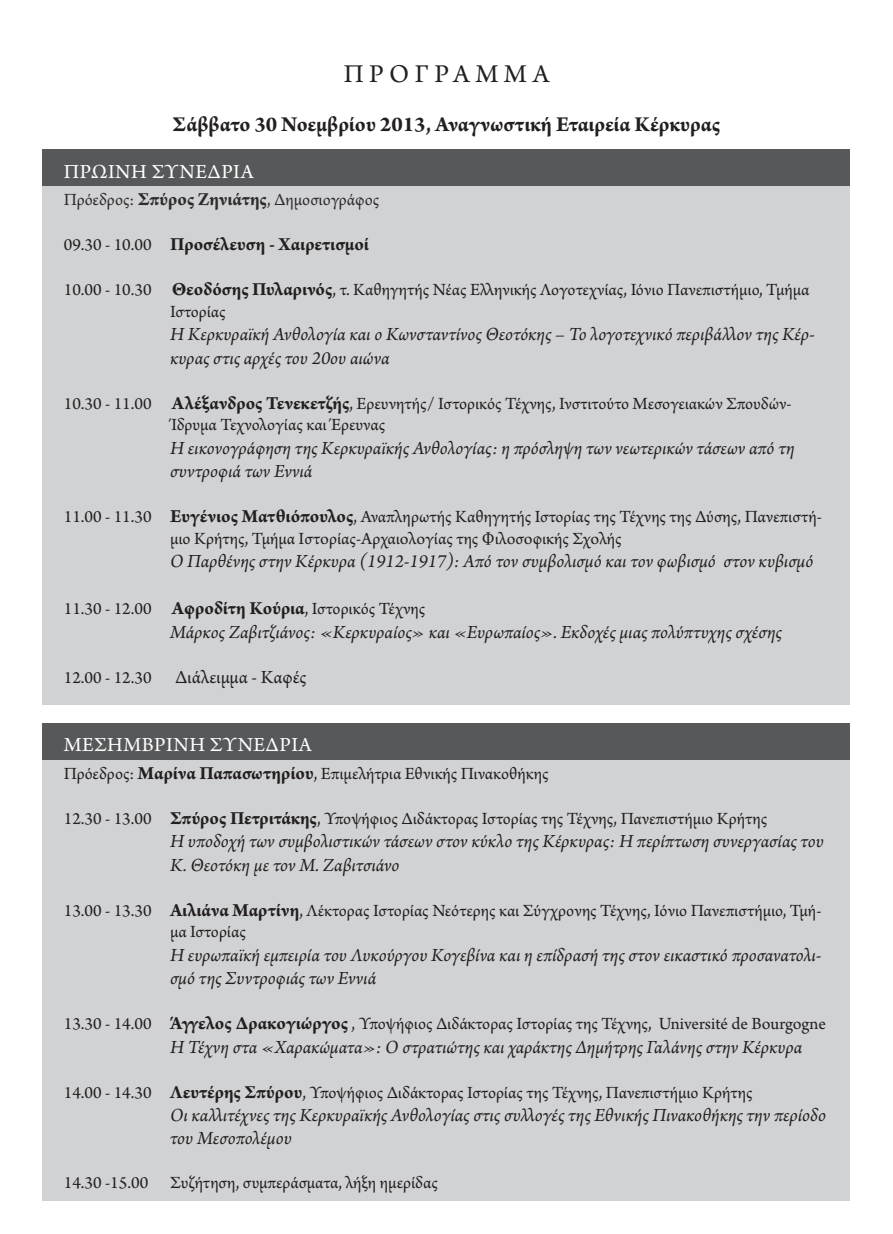
<style>
.page{position:relative;width:893px;height:1234px;background:#fff}
.page>*{position:absolute;margin:0;border:0;box-sizing:border-box;transform-origin:0 0}
.t1{font:27px "Arno Pro";letter-spacing:.205em;color:#231f20}
.t2{font:700 22.5px "Arno Pro";letter-spacing:-.005em;color:#231f20}
.t3{font:21px "Arno Pro";letter-spacing:.02em;color:#fff}
.t4{font:italic 19.5px/23.4px "Arno Pro";letter-spacing:-.005em;color:#231f20}
.t5{font:700 19.5px "Arno Pro";color:#231f20}
.t6{font:19.5px "Arno Pro";letter-spacing:-.005em;color:#231f20}
.t7{font:18px/21.6px "Arno Pro";letter-spacing:-.005em;color:#231f20}
.t8{font:18px "Arno Pro";letter-spacing:-.005em;color:#2e2b2c}
.s1{font-weight:700;font-size:19.5px}
.s2{font-weight:400;font-size:18px}
.s3{font-size:18px}
</style>
<div class="page">
<div style="left:43px;top:181px;width:807px;height:523px;background:#d1d2d4"></div>
<div style="left:43px;top:744px;width:807px;height:456px;background:#d1d2d4"></div>
<div style="left:43px;top:723px;width:807px;height:36px;background:#57585a"></div>
<div style="left:43px;top:149px;width:807px;height:36px;background:#57585a"></div>
<h1 class="t1" style="left:344px;top:59px;width:207px">ΠΡΟΓΡΑΜΜΑ</h1>
<p class="t2" style="left:173px;top:111px;width:549px">Σάββατο 30 Νοεμβρίου 2013, Αναγνωστική Εταιρεία Κέρκυρας</p>
<p class="t3" style="left:64px;top:159px;width:191px">ΠΡΩΙΝΗ ΣΥΝΕΔΡΙΑ</p>
<p class="t8" style="left:64px;top:189px;width:317px">Πρόεδρος: <span class="s1">Σπύρος Ζηνιάτης</span>, Δημοσιογράφος</p>
<p class="t5" style="left:64px;top:233px;width:307px"><span class="s2">09.30 - 10.00</span> Προσέλευση - Χαιρετισμοί</p>
<p class="t7" style="left:170px;top:280px;width:641px;text-indent:-106px">10.00 - 10.30 <span class="s1">Θεοδόσης Πυλαρινός</span>, τ. Καθηγητής Νέας Ελληνικής Λογοτεχνίας, Ιόνιο Πανεπιστήμιο, Τμήμα<br>Ιστορίας</p>
<p class="t4" style="left:170px;top:324px;width:646px">Η Κερκυραϊκή Ανθολογία και ο Κωνσταντίνος Θεοτόκης – Το λογοτεχνικό περιβάλλον της Κέρ&shy;κυρας στις αρχές του 20ου αιώνα</p>
<p class="t7" style="left:170px;top:393px;width:623px;text-indent:-106px">10.30 - 11.00 <span class="s1">Αλέξανδρος Τενεκετζής</span>, Ερευνητής/ Ιστορικός Τέχνης, Ινστιτούτο Μεσογειακών Σπουδών-<br>Ίδρυμα Τεχνολογίας και Έρευνας</p>
<p class="t4" style="left:170px;top:437px;width:626px">Η εικονογράφηση της Κερκυραϊκής Ανθολογίας: η πρόσληψη των νεωτερικών τάσεων από τη συντροφιά των Εννιά</p>
<p class="t7" style="left:170px;top:507px;width:653px;text-indent:-106px">11.00 - 11.30 <span class="s1">Ευγένιος Ματθιόπουλος</span>, Αναπληρωτής Καθηγητής Ιστορίας της Τέχνης της Δύσης, Πανεπιστή&shy;μιο Κρήτης, Τμήμα Iστoρίας-Αρχαιoλoγίας της Φιλoσoφικής Σχoλής</p>
<p class="t4" style="left:170px;top:550px;width:645px">Ο Παρθένης στην Κέρκυρα (1912-1917): Από τον συμβολισμό και τον φωβισμό στον κυβισμό</p>
<p class="t7" style="left:64px;top:598px;width:363px">11.30 - 12.00 <span class="s1">Αφροδίτη Κούρια</span>, Ιστορικός Τέχνης</p>
<p class="t4" style="left:170px;top:621px;width:613px">Μάρκος Ζαβιτζιάνος: «Κερκυραίος» και «Ευρωπαίος». Εκδοχές μιας πολύπτυχης σχέσης</p>
<p class="t6" style="left:64px;top:665px;width:244px"><span class="s3">12.00 - 12.30</span> Διάλειμμα - Καφές</p>
<p class="t3" style="left:64px;top:732px;width:249px">ΜΕΣΗΜΒΡΙΝΗ ΣΥΝΕΔΡΙΑ</p>
<p class="t7" style="left:64px;top:763px;width:486px">Πρόεδρος: <span class="s1">Μαρίνα Παπασωτηρίου</span>, Επιμελήτρια Εθνικής Πινακοθήκης</p>
<p class="t7" style="left:64px;top:808px;width:705px">12.30 - 13.00 <span class="s1">Σπύρος Πετριτάκης</span>, Υποψήφιος Διδάκτορας Ιστορίας της Τέχνης, Πανεπιστήμιο Κρήτης</p>
<p class="t4" style="left:170px;top:830px;width:655px">Η υποδοχή των συμβολιστικών τάσεων στον κύκλο της Κέρκυρας: Η περίπτωση συνεργασίας του<br>Κ. Θεοτόκη με τον Μ. Ζαβιτσιάνο</p>
<p class="t7" style="left:170px;top:900px;width:653px;text-indent:-106px">13.00 - 13.30 <span class="s1">Αιλιάνα Μαρτίνη</span>, Λέκτορας Ιστορίας Νεότερης και Σύγχρονης Τέχνης, Ιόνιο Πανεπιστήμιο, Τμή&shy;μα Ιστορίας</p>
<p class="t4" style="left:170px;top:943px;width:653px">Η ευρωπαϊκή εμπειρία του Λυκούργου Κογεβίνα και η επίδρασή της στον εικαστικό προσανατολι&shy;σμό της Συντροφιάς των Εννιά</p>
<p class="t7" style="left:64px;top:1013px;width:764px">13.30 - 14.00 <span class="s1">Άγγελος Δρακογιώργος</span> , Υποψήφιος Διδάκτορας Ιστορίας της Τέχνης, Université de Bourgogne</p>
<p class="t4" style="left:170px;top:1035px;width:634px">Η Τέχνη στα «Χαρακώματα»: Ο στρατιώτης και χαράκτης Δημήτρης Γαλάνης στην Κέρκυρα</p>
<p class="t7" style="left:64px;top:1082px;width:690px">14.00 - 14.30 <span class="s1">Λευτέρης Σπύρου</span>, Υποψήφιος Διδάκτορας Ιστορίας της Τέχνης, Πανεπιστήμιο Κρήτης</p>
<p class="t4" style="left:170px;top:1104px;width:657px">Οι καλλιτέχνες της Κερκυραϊκής Ανθολογίας στις συλλογές της Εθνικής Πινακοθήκης την περίοδο του Μεσοπολέμου</p>
<p class="t7" style="left:64px;top:1172px;width:376px">14.30 -15.00 Συζήτηση, συμπεράσματα, λήξη ημερίδας</p>
</div>
